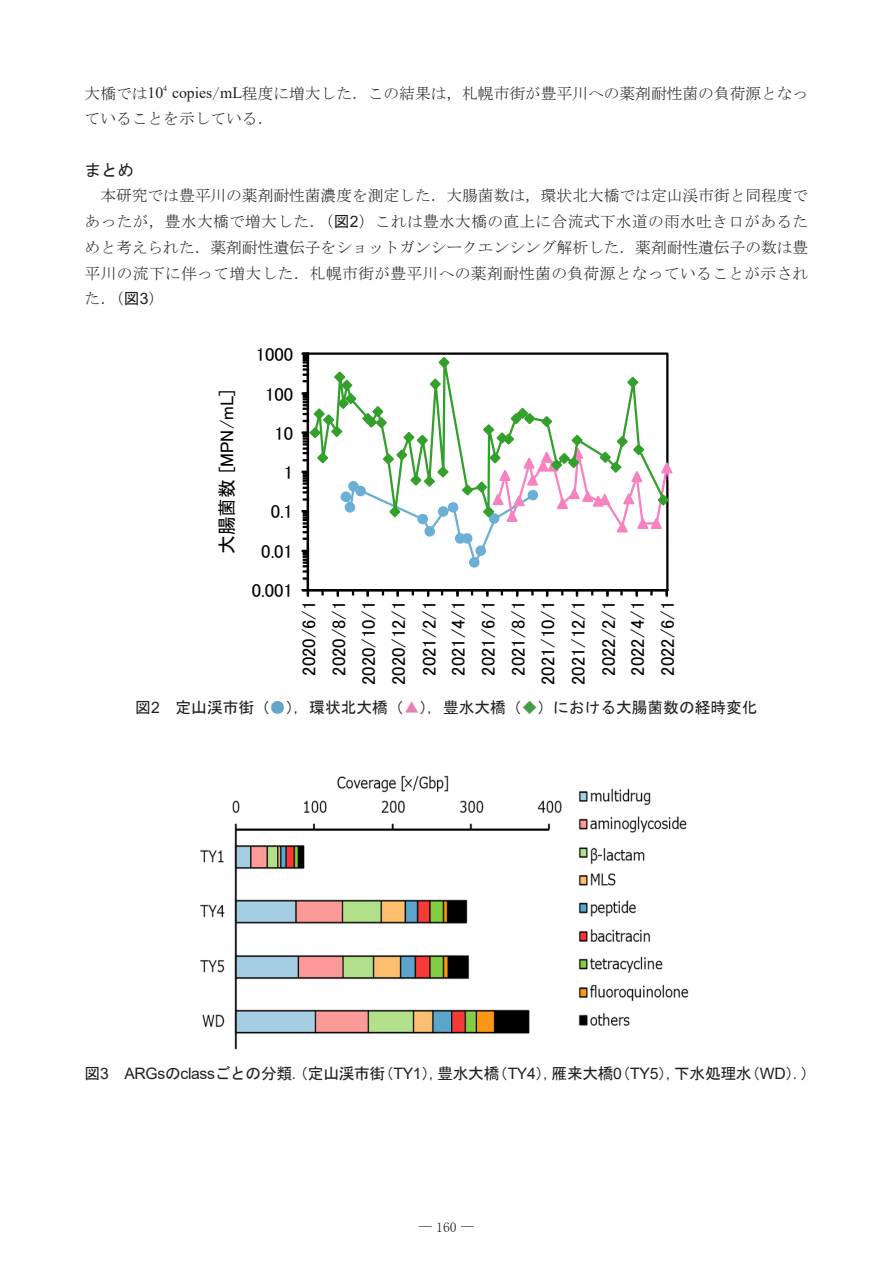
<style>
.page{position:relative;width:893px;height:1263px;background:#fff}
.page>*{position:absolute;margin:0;border:0;box-sizing:border-box;transform-origin:0 0}
.t1{font:18.75px/29.8px "MS P Gothic";color:#000;text-align:center}
._１_1_見出し-1L{font:16.5px "MS Gothic";color:#231f20}
._1-0本文{font:15.75px/25.7px "MS Mincho";color:#231f20}
.図題-C{font:15.75px "MS Gothic";letter-spacing:-.02em;color:#231f20}
.図題-C-2{font:15.75px "MS Gothic";color:#231f20}
.t2{font:13.8px "MS P Mincho";color:#231f20}
.s1{font-family:"Times New Roman"}
.s2{font-family:"MS Gothic"}
.s3{font-family:"Arial"}
.s4{color:#63a4c7}
.s5{color:#e580b3}
.s6{color:#469d46}
.s7{font-size:12.75px}
</style>
<div class="page">
<hr style="left:307px;top:354px;width:2px;height:236px;background:#000">
<hr style="left:308px;top:589px;width:359px;height:2px;background:#000">
<svg style="left:303px;top:589px;width:6px;height:6px"></svg>
<svg style="left:456px;top:591px;width:3px;height:4px"></svg>
<svg style="left:606px;top:591px;width:3px;height:4px"></svg>
<svg style="left:303px;top:352px;width:370px;height:228px"></svg>
<img style="left:200px;top:775px;width:489px;height:275px">
<p class="_1-0本文" style="left:85px;top:80px;width:725px">大橋では<span class="s1">10</span><sup>4</sup> <span class="s1">copies</span>/<span class="s1">mL</span>程度に増大した．この結果は，札幌市街が豊平川への薬剤耐性菌の負荷源となっていることを示している．</p>
<p class="_１_1_見出し-1L" style="left:85px;top:162px;width:51px">まとめ</p>
<p class="_1-0本文" style="left:85px;top:183px;width:725px;text-align:justify;text-indent:16px">本研究では豊平川の薬剤耐性菌濃度を測定した．大腸菌数は，環状北大橋では定山渓市街と同程度であったが，豊水大橋で増大した．（<span class="s2">図</span><span class="s3">2</span>）これは豊水大橋の直上に合流式下水道の雨水吐き口があるためと考えられた．薬剤耐性遺伝子をショットガンシークエンシング解析した．薬剤耐性遺伝子の数は豊平川の流下に伴って増大した．札幌市街が豊平川への薬剤耐性菌の負荷源となっていることが示された．（<span class="s2">図</span><span class="s3">3</span>）</p>
<p class="t1" style="left:212px;top:554px;width:166px;rotate:-90deg">大腸菌数 [MPN/mL]</p>
<p class="t1" style="left:256px;top:339px;width:39px">1000</p>
<p class="t1" style="left:265px;top:379px;width:30px">100</p>
<p class="t1" style="left:275px;top:418px;width:20px">10</p>
<p class="t1" style="left:284px;top:457px;width:11px">1</p>
<p class="t1" style="left:271px;top:497px;width:24px">0.1</p>
<p class="t1" style="left:261px;top:536px;width:33px">0.01</p>
<p class="t1" style="left:252px;top:576px;width:42px">0.001</p>
<p class="t1" style="left:294px;top:685px;width:86px;rotate:-90deg">2020/6/1<br>2020/8/1<br>2020/10/1<br>2020/12/1<br>2021/2/1<br>2021/4/1<br>2021/6/1<br>2021/8/1<br>2021/10/1<br>2021/12/1<br>2022/2/1<br>2022/4/1<br>2022/6/1</p>
<p class="図題-C-2" style="left:135px;top:699px;width:624px">図<span class="s3">2</span> 定山渓市街（<span class="s4">●</span>），環状北大橋（<span class="s5">▲</span>），豊水大橋（<span class="s6">◆</span>）における大腸菌数の経時変化</p>
<p class="図題-C" style="left:85px;top:1065px;width:733px">図<span class="s3">3 ARGs</span>の<span class="s3">class</span>ごとの分類．（定山渓市街（<span class="s3">TY1</span>），豊水大橋（<span class="s3">TY4</span>），雁来大橋<span class="s3">0</span>（<span class="s3">TY5</span>），下水処理水（<span class="s3">WD</span>）．）</p>
<p class="t2" style="left:419px;top:1220px;width:56px"><span class="s7">―</span> 160 <span class="s7">―</span></p>
</div>
